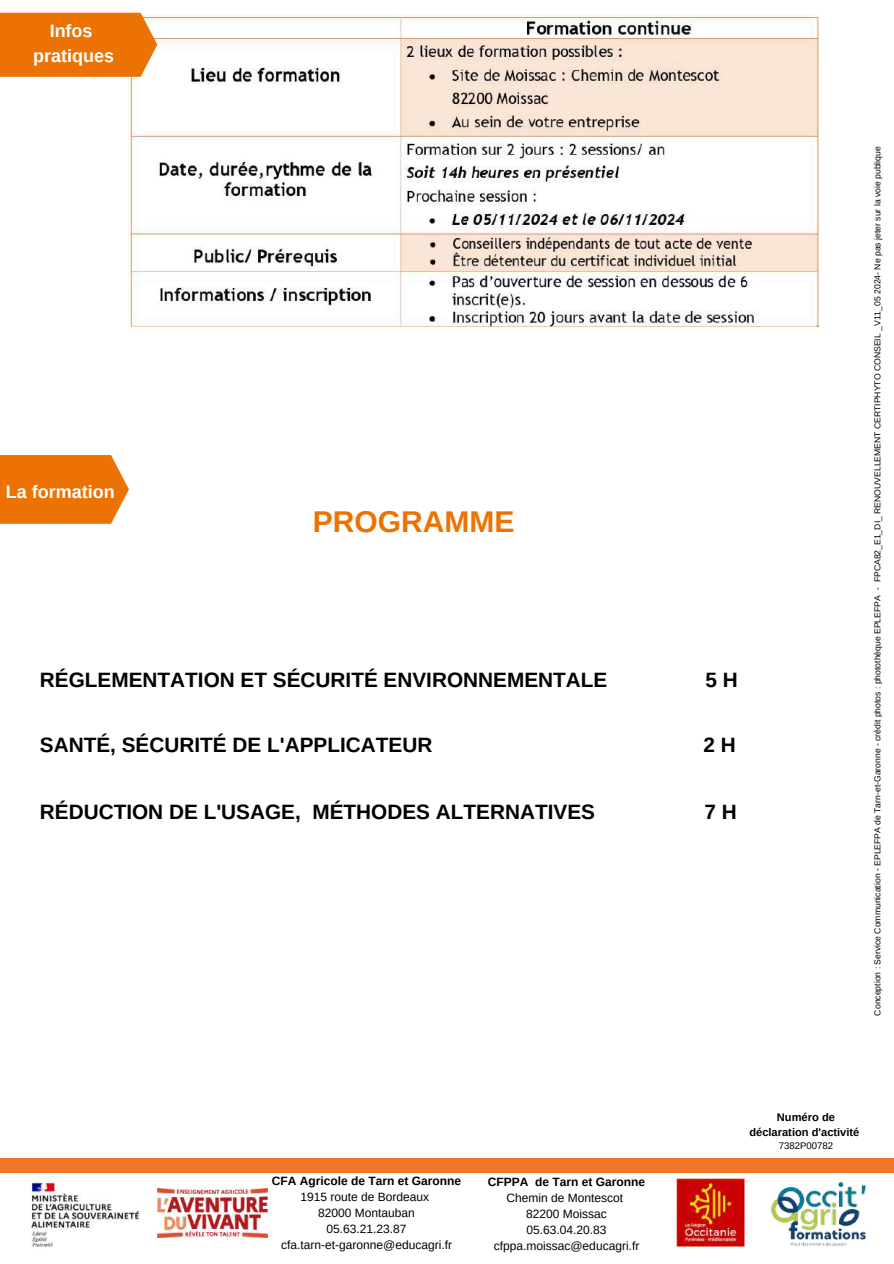
<style>
.page{position:relative;width:894px;height:1264px;background:#fff}
.page>*{position:absolute;margin:0;border:0;box-sizing:border-box;transform-origin:0 0}
.t1{font:700 30px "Arimo";color:#ec7303}
.t2{font:700 20.7px "Arimo";color:#000}
.t3{font:700 18px/24.8px "Arimo";color:#fff;text-align:center}
.t4{font:12px/16px "Arimo";color:#000;text-align:center}
.t5{font:700 12px "Arimo";color:#000}
.t6{font:700 11.1px/15.1px "Arimo";color:#000;text-align:center}
.t7{font:9.6px "Arimo";color:#000}
.t8{font:8.55px "Arimo";color:#000}
</style>
<div class="page">
<div style="left:0;top:1158px;width:893px;height:13px;background:#f17528"></div>
<img style="left:129px;top:16px;width:688px;height:310px">
<div style="left:0;top:13px;width:157px;height:64px;background:#ec7303"></div>
<svg style="left:0;top:455px;width:129px;height:69px"></svg>
<img style="left:676px;top:1178px;width:68px;height:68px">
<img style="left:25px;top:1176px;width:115px;height:71px">
<img style="left:771px;top:1182px;width:94px;height:64px">
<img style="left:157px;top:1188px;width:110px;height:48px">
<h3 class="t3" style="left:33px;top:19px;width:82px">Infos pratiques</h3>
<h3 class="t3" style="left:6px;top:479px;width:110px">La formation</h3>
<h1 class="t1" style="left:313px;top:504px;width:203px">PROGRAMME</h1>
<h2 class="t2" style="left:40px;top:668px;width:568px">RÉGLEMENTATION ET SÉCURITÉ ENVIRONNEMENTALE</h2>
<h2 class="t2" style="left:705px;top:668px;width:34px">5 H</h2>
<h2 class="t2" style="left:40px;top:733px;width:394px">SANTÉ, SÉCURITÉ DE L'APPLICATEUR</h2>
<h2 class="t2" style="left:703px;top:733px;width:34px">2 H</h2>
<h2 class="t2" style="left:40px;top:800px;width:556px">RÉDUCTION DE L'USAGE, MÉTHODES ALTERNATIVES</h2>
<h2 class="t2" style="left:704px;top:800px;width:34px">7 H</h2>
<p class="t8" style="left:872px;top:1015px;width:870px;rotate:-90deg">Conception : Service Communication - EPLEFPA de Tarn-et-Garonne - crédit photos : photothèque EPLEFPA - FPCA82_E1_DI_ RENOUVELLEMENT CERTIPHYTO CONSEIL _V11_05 2024- Ne pas jeter sur la voie publique</p>
<h3 class="t5" style="left:272px;top:1173px;width:191px">CFA Agricole de Tarn et Garonne</h3>
<h3 class="t4" style="left:281px;top:1188px;width:172px">1915 route de Bordeaux<br>82000 Montauban<br>05.63.21.23.87 cfa.tarn-et-garonne@educagri.fr</h3>
<h3 class="t5" style="left:487px;top:1175px;width:159px">CFPPA de Tarn et Garonne</h3>
<h3 class="t4" style="left:493px;top:1190px;width:147px">Chemin de Montescot<br>82200 Moissac<br>05.63.04.20.83 cfppa.moissac@educagri.fr</h3>
<p class="t6" style="left:749px;top:1109px;width:112px">Numéro de déclaration d'activité</p>
<p class="t7" style="left:778px;top:1140px;width:56px">7382P00782</p>
</div>
